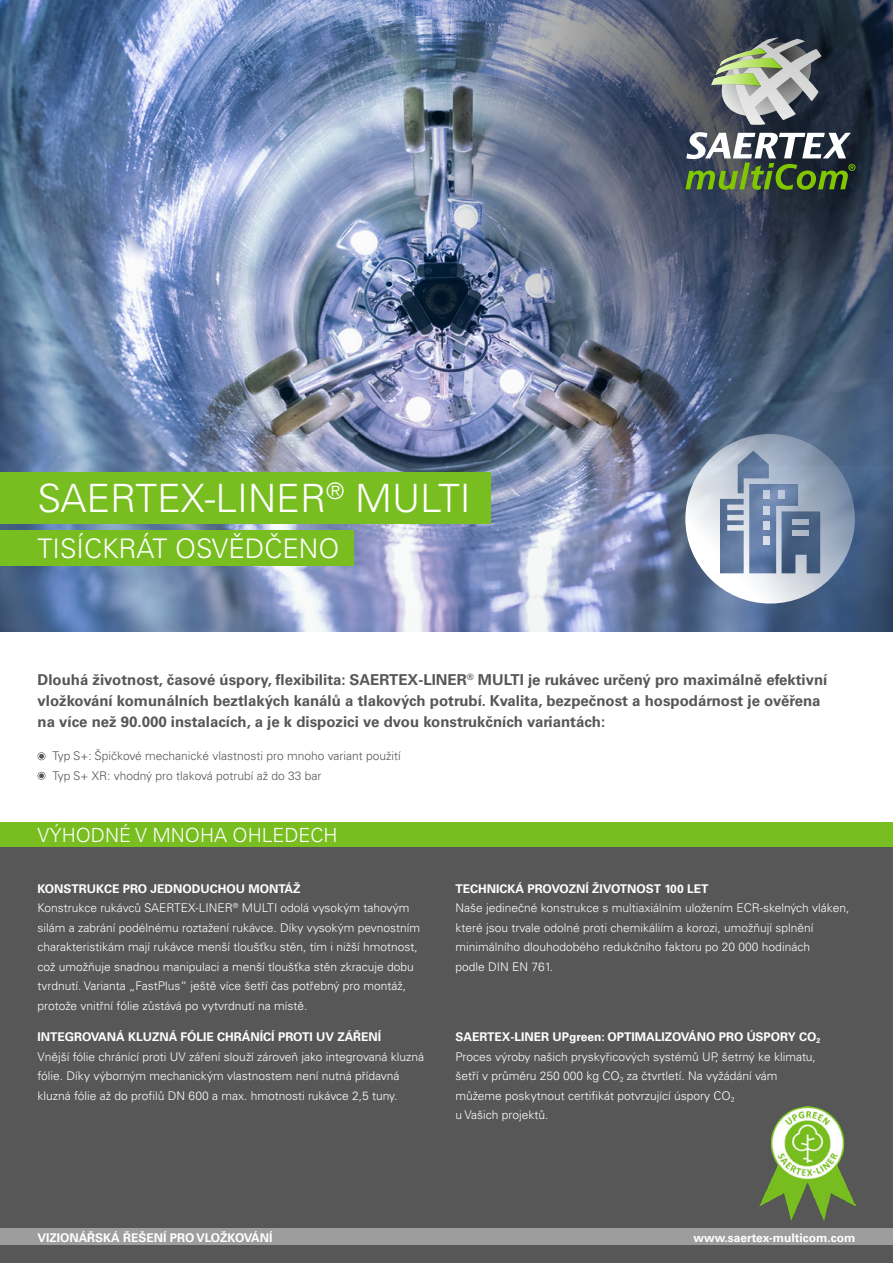
<style>
.page{position:relative;width:893px;height:1263px;background:#fff}
.page>*{position:absolute;margin:0;border:0;box-sizing:border-box;transform-origin:0 0}
.t1{font:300 39px "Univers LT Pro 45";color:#fff}
.t2{font:300 27px "Univers LT Pro 45";color:#fff}
.t3{font:300 19.5px "Univers LT Pro 45";color:#fff}
.t4{font:700 15px/21px "Univers LT Pro 65";color:#575757}
.t5{font:300 12px/19.5px "Univers LT Pro 45";color:#fff}
.t6{font:700 12px "Univers LT Pro 65";color:#fff}
.t7{font:300 12px/19.5px "Univers LT Pro 45";color:#575757}
</style>
<div class="page">
<div style="left:0;top:828px;width:893px;height:401px;background:#575757"></div>
<img style="left:0;top:0;width:893px;height:631px">
<img style="left:426px;top:0;width:467px;height:465px">
<div style="left:0;top:1229px;width:893px;height:17px;background:#9d9d9d"></div>
<div style="left:0;top:1246px;width:893px;height:17px;background:#575757"></div>
<svg style="left:685px;top:434px;width:170px;height:169px;background:#8d9db4"></svg>
<div style="left:793px;top:530px;width:16px;height:5px;background:#b0bac8"></div>
<div style="left:793px;top:520px;width:16px;height:5px;background:#aab5c5"></div>
<div style="left:0;top:822px;width:893px;height:25px;background:#78be20"></div>
<div style="left:0;top:472px;width:490px;height:52px;background:#78be20"></div>
<div style="left:0;top:530px;width:353px;height:36px;background:#78be20"></div>
<svg style="left:38px;top:752px;width:8px;height:8px"></svg>
<svg style="left:38px;top:772px;width:8px;height:8px"></svg>
<svg style="left:685px;top:132px;width:170px;height:58px"></svg>
<svg style="left:711px;top:38px;width:110px;height:87px;background:#868e86"></svg>
<img style="left:759px;top:1106px;width:96px;height:114px">
<h1 class="t1" style="left:38px;top:474px;width:435px">SAERTEX-LINER<sup>®</sup> MULTI</h1>
<h2 class="t2" style="left:38px;top:531px;width:303px">TISÍCKRÁT OSVĚDČENO</h2>
<p class="t4" style="left:38px;top:669px;width:791px">Dlouhá životnost, časové úspory, flexibilita: SAERTEX-LINER<sup>®</sup> MULTI je rukávec určený pro maximálně efektivní vložkování komunálních beztlakých kanálů a tlakových potrubí. Kvalita, bezpečnost a hospodárnost je ověřena na více než 90.000 instalacích, a je k dispozici ve dvou konstrukčních variantách:</p>
<p class="t7" style="left:52px;top:746px;width:350px">Typ S+: Špičkové mechanické vlastnosti pro mnoho variant použití<br>Typ S+ XR: vhodný pro tlaková potrubí až do 33 bar</p>
<h3 class="t3" style="left:38px;top:823px;width:302px">VÝHODNÉ V MNOHA OHLEDECH</h3>
<p class="t6" style="left:37px;top:881px;width:264px">KONSTRUKCE PRO JEDNODUCHOU MONTÁŽ</p>
<p class="t5" style="left:37px;top:898px;width:384px">Konstrukce rukávců SAERTEX-LINER<sup>®</sup> MULTI odolá vysokým tahovým silám a zabrání podélnému roztažení rukávce. Díky vysokým pevnostním charakteristikám mají rukávce menší tloušťku stěn, tím i nižší hmotnost, což umožňuje snadnou manipulaci a menší tloušťka stěn zkracuje dobu tvrdnutí. Varianta „FastPlus“ ještě více šetří čas potřebný pro montáž, protože vnitřní fólie zůstává po vytvrdnutí na místě.</p>
<p class="t6" style="left:38px;top:1030px;width:345px">INTEGROVANÁ KLUZNÁ FÓLIE CHRÁNÍCÍ PROTI UV ZÁŘENÍ</p>
<p class="t5" style="left:38px;top:1047px;width:388px">Vnější fólie chránící proti UV záření slouží zároveň jako integrovaná kluzná fólie. Díky výborným mechanickým vlastnostem není nutná přídavná kluzná fólie až do profilů DN 600 a max. hmotnosti rukávce 2,5 tuny.</p>
<p class="t6" style="left:455px;top:881px;width:254px">TECHNICKÁ PROVOZNÍ ŽIVOTNOST 100 LET</p>
<p class="t5" style="left:455px;top:898px;width:395px">Naše jedinečné konstrukce s multiaxiálním uložením ECR-skelných vláken, které jsou trvale odolné proti chemikáliím a korozi, umožňují splnění minimálního dlouhodobého redukčního faktoru po 20 000 hodinách<br>podle DIN EN 761.</p>
<p class="t6" style="left:455px;top:1030px;width:366px">SAERTEX-LINER UPgreen: OPTIMALIZOVÁNO PRO ÚSPORY CO<sub>2</sub></p>
<p class="t5" style="left:455px;top:1047px;width:362px">Proces výroby našich pryskyřicových systémů UP, šetrný ke klimatu, šetří v průměru 250 000 kg CO<sub>2</sub> za čtvrtletí. Na vyžádání vám můžeme poskytnout certifikát potvrzující úspory CO<sub>2<br></sub>u Vašich projektů.</p>
<p class="t6" style="left:37px;top:1230px;width:237px">VIZIONÁŘSKÁ ŘEŠENÍ PRO VLOŽKOVÁNÍ</p>
<p class="t6" style="left:694px;top:1230px;width:163px">www.saertex-multicom.com</p>
</div>
